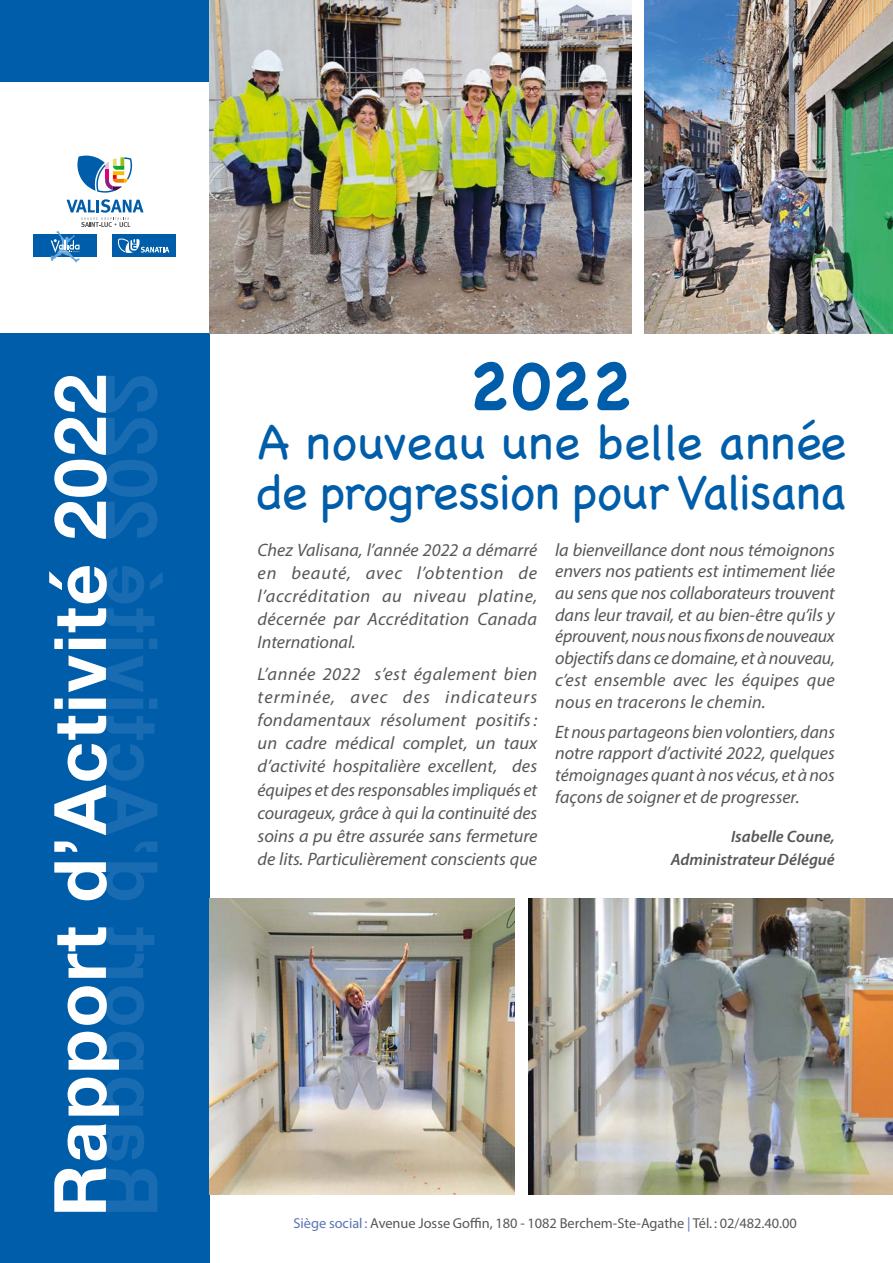
<style>
.page{position:relative;width:893px;height:1263px;background:#fff}
.page>*{position:absolute;margin:0;border:0;box-sizing:border-box;transform-origin:0 0}
.t1{font:700 72.3px "Helvetica Neue";letter-spacing:.025em;color:#fff}
.t2{font:700 66.75px "Chalkboard SE";color:#005da9}
.t3{font:300 49.5px/49.9px "Chalkboard SE";letter-spacing:-.005em;color:#005da9}
.t4{font:italic 18px/23.1px "Myriad Pro";color:#575756;text-align:justify}
.t5{font:italic 600 16.5px/22.6px "Myriad Pro";color:#575756;text-align:right}
.t6{font:14.4px "Myriad Pro";color:#575756}
.s1{color:#5b74b6}
</style>
<div class="page">
<div style="left:0;top:334px;width:209px;height:929px;background:#005da9"></div>
<div style="left:0;top:0;width:209px;height:81px;background:#005da9"></div>
<div style="left:112px;top:235px;width:64px;height:22px;background:#005da9"></div>
<div style="left:33px;top:235px;width:64px;height:22px;background:#005da9"></div>
<svg style="left:51px;top:199px;width:118px;height:63px"></svg>
<svg style="left:77px;top:156px;width:55px;height:37px"></svg>
<hr style="left:0;top:32px;width:1px;height:63px;background:#2d58a3">
<img style="left:209px;top:0;width:423px;height:334px">
<img style="left:644px;top:0;width:249px;height:334px">
<img style="left:209px;top:898px;width:305px;height:296px">
<img style="left:528px;top:898px;width:365px;height:296px">
<h1 class="t1" style="left:23px;top:1217px;width:844px;rotate:-90deg">Rapport d’Activité 2022</h1>
<h2 class="t2" style="left:470px;top:346px;width:165px">2022</h2>
<h3 class="t3" style="left:258px;top:414px;width:590px">A nouveau une belle année de progression pour Valisana</h3>
<p class="t4" style="left:258px;top:538px;width:281px">Chez Valisana, l’année 2022 a démarré en beauté, avec l’obtention de l’accréditation au niveau platine, décernée par Accréditation Canada International.</p>
<p class="t4" style="left:258px;top:662px;width:281px">L’année 2022 s’est également bien terminée, avec des indicateurs fondamentaux résolument positifs: un cadre médical complet, un taux d’activité hospitalière excellent, des équipes et des responsables impliqués et courageux, grâce à qui la continuité des soins a pu être assurée sans fermeture de lits. Particulièrement conscients que</p>
<p class="t4" style="left:555px;top:538px;width:281px;line-height:21.8px">la bienveillance dont nous témoignons envers nos patients est intimement liée au sens que nos collaborateurs trouvent dans leur travail, et au bien-être qu’ils y éprouvent, nous nous fixons de nouveaux objectifs dans ce domaine, et à nouveau, c’est ensemble avec les équipes que nous en tracerons le chemin.</p>
<p class="t4" style="left:555px;top:720px;width:281px;line-height:21.8px">Et nous partageons bien volontiers, dans notre rapport d’activité 2022, quelques témoignages quant à nos vécus, et à nos façons de soigner et de progresser.</p>
<p class="t5" style="left:671px;top:825px;width:165px">Isabelle Coune,<br>Administrateur Délégué</p>
<p class="t6" style="left:293px;top:1214px;width:505px"><span class="s1">Siège social :</span> Avenue Josse Goffin, 180 - 1082 Berchem-Ste-Agathe <span class="s1">|</span> Tél. : 02/482.40.00</p>
</div>
